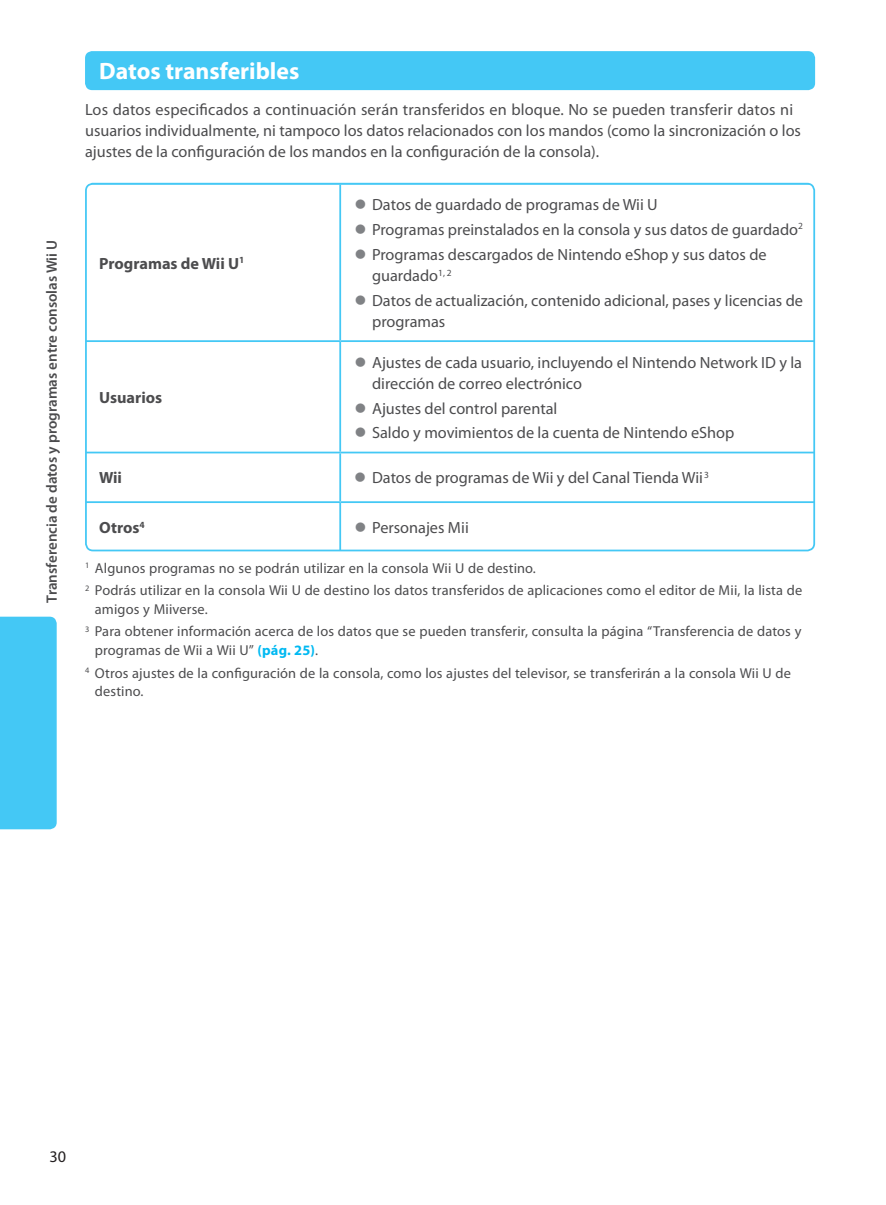
<style>
.page{position:relative;width:886px;height:1205px;background:#fff}
.page>*{position:absolute;margin:0;border:0;box-sizing:border-box;transform-origin:0 0}
.t1{font:700 23.75px "Myriad Pro";color:#fff}
.t2{font:16.25px/24.8px "Myriad Pro";color:#4c4c4e}
.t3{font:700 16.25px "Myriad Pro";color:#4c4c4e}
.t4{font:16.25px "Myriad Pro";color:#231f20}
.t5{font:600 15px "Myriad Pro";color:#4c4c4e}
.t6{font:14.5px/22.2px "Myriad Pro";letter-spacing:.01em;color:#4c4c4e}
.s1{font-weight:700;color:#00b9f2}
</style>
<div class="page">
<div style="left:0;top:617px;width:57px;height:212px;background:#44c8f5"></div>
<hr style="left:86px;top:184px;width:254px;height:1px;background:#44c8f5">
<hr style="left:339px;top:185px;width:2px;height:155px;background:#44c8f5">
<hr style="left:340px;top:184px;width:474px;height:1px;background:#44c8f5">
<hr style="left:86px;top:340px;width:254px;height:2px;background:#44c8f5">
<hr style="left:339px;top:342px;width:2px;height:110px;background:#44c8f5">
<hr style="left:340px;top:340px;width:474px;height:2px;background:#44c8f5">
<hr style="left:86px;top:452px;width:254px;height:1px;background:#44c8f5">
<hr style="left:86px;top:501px;width:254px;height:2px;background:#44c8f5">
<hr style="left:86px;top:551px;width:254px;height:1px;background:#44c8f5">
<hr style="left:339px;top:453px;width:2px;height:48px;background:#44c8f5">
<hr style="left:339px;top:503px;width:2px;height:47px;background:#44c8f5">
<hr style="left:340px;top:452px;width:474px;height:1px;background:#44c8f5">
<hr style="left:340px;top:501px;width:474px;height:2px;background:#44c8f5">
<hr style="left:340px;top:551px;width:474px;height:1px;background:#44c8f5">
<div style="left:85px;top:183px;width:730px;height:368px;border:2px solid #44c8f5;border-radius:7px"></div>
<div style="left:85px;top:51px;width:730px;height:39px;background:#44c8f5;border-radius:7px"></div>
<p class="t5" style="left:46px;top:602px;width:364px;rotate:-90deg">Transferencia de datos y programas entre consolas Wii U</p>
<h1 class="t1" style="left:99px;top:62px;width:202px">Datos transferibles</h1>
<p class="t2" style="left:85px;top:100px;width:717px;line-height:21.2px">Los datos especificados a continuación serán transferidos en bloque. No se pueden transferir datos ni usuarios individualmente, ni tampoco los datos relacionados con los mandos (como la sincronización o los ajustes de la configuración de los mandos en la configuración de la consola).</p>
<p class="t3" style="left:99px;top:257px;width:147px">Programas de Wii U<sup>1</sup></p>
<p class="t3" style="left:99px;top:391px;width:65px">Usuarios</p>
<p class="t2" style="left:372px;top:194px;width:432px">Datos de guardado de programas de Wii U<br>Programas preinstalados en la consola y sus datos de guardado<sup>2<br></sup>Programas descargados de Nintendo eShop y sus datos de</p>
<p class="t2" style="left:372px;top:265px;width:432px">guardado<sup>1,</sup> <sup>2<br></sup>Datos de actualización, contenido adicional, pases y licencias de</p>
<p class="t2" style="left:372px;top:311px;width:75px">programas</p>
<p class="t2" style="left:372px;top:353px;width:431px;line-height:21.2px">Ajustes de cada usuario, incluyendo el Nintendo Network ID y la dirección de correo electrónico</p>
<p class="t2" style="left:372px;top:397px;width:364px">Ajustes del control parental<br>Saldo y movimientos de la cuenta de Nintendo eShop</p>
<p class="t3" style="left:99px;top:472px;width:24px">Wii</p>
<p class="t2" style="left:372px;top:467px;width:338px">Datos de programas de Wii y del Canal Tienda Wii <sup>3</sup></p>
<p class="t3" style="left:99px;top:521px;width:47px">Otros<sup>4</sup></p>
<p class="t2" style="left:372px;top:517px;width:98px">Personajes Mii</p>
<p class="t6" style="left:85px;top:558px;width:719px"><sup>1</sup> Algunos programas no se podrán utilizar en la consola Wii U de destino.<br><sup>2</sup> Podrás utilizar en la consola Wii U de destino los datos transferidos de aplicaciones como el editor de Mii, la lista de</p>
<p class="t6" style="left:85px;top:600px;width:718px;text-indent:10px">amigos y Miiverse.<br><sup>3</sup> Para obtener información acerca de los datos que se pueden transferir, consulta la página “Transferencia de datos y</p>
<p class="t6" style="left:85px;top:641px;width:707px;text-indent:10px">programas de Wii a Wii U” <span class="s1">(pág. 25)</span>.<br><sup>4</sup> Otros ajustes de la configuración de la consola, como los ajustes del televisor, se transferirán a la consola Wii U de</p>
<p class="t6" style="left:95px;top:682px;width:50px">destino.</p>
<p class="t4" style="left:50px;top:1150px;width:18px">30</p>
</div>
